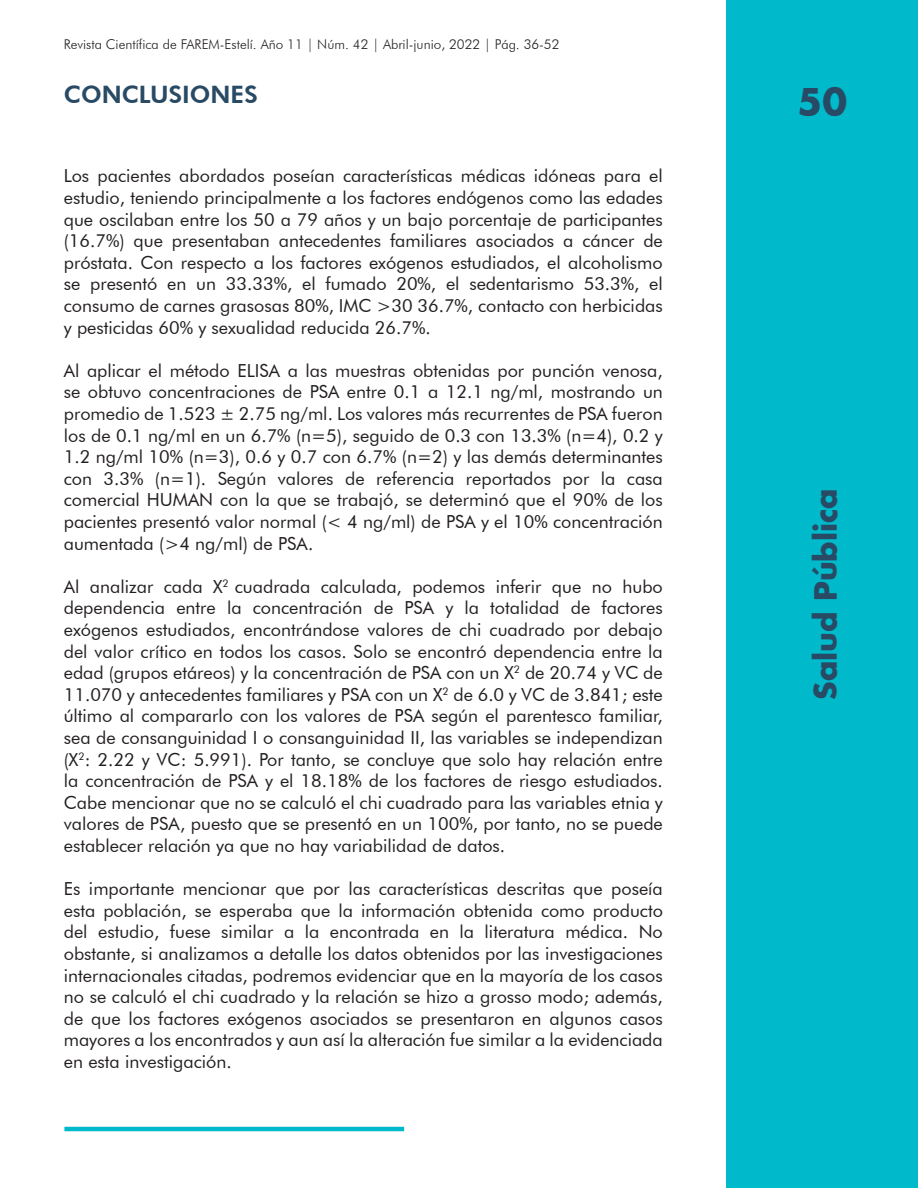
<style>
.page{position:relative;width:918px;height:1188px;background:#fff}
.page>*{position:absolute;margin:0;border:0;box-sizing:border-box;transform-origin:0 0}
.t1{font:700 36px "Futura";color:#284a65}
.t2{font:700 30px "Futura";color:#284a65}
.t3{font:800 24px "Futura BT";color:#284a65}
.t4{font:18px/21.6px "Futura BT";color:#231f20;text-align:justify}
.t5{font:300 13.5px "Futura BT";color:#231f20}
</style>
<div class="page">
<div style="left:727px;top:0;width:191px;height:1188px;background:#00b9ca"></div>
<hr style="left:64px;top:1127px;width:340px;height:4px;background:#00b9ca">
<p class="t5" style="left:64px;top:36px;width:497px">Revista Científica de FAREM-Estelí. Año 11 | Núm. 42 | Abril-junio, 2022 | Pág. 36-52</p>
<h3 class="t3" style="left:64px;top:80px;width:196px">CONCLUSIONES</h3>
<h1 class="t1" style="left:798px;top:77px;width:51px">50</h1>
<p class="t4" style="left:64px;top:165px;width:601px">Los pacientes abordados poseían características médicas idóneas para el estudio, teniendo principalmente a los factores endógenos como las edades que oscilaban entre los 50 a 79 años y un bajo porcentaje de participantes (16.7%) que presentaban antecedentes familiares asociados a cáncer de próstata. Con respecto a los factores exógenos estudiados, el alcoholismo se presentó en un 33.33%, el fumado 20%, el sedentarismo 53.3%, el consumo de carnes grasosas 80%, IMC &gt;30 36.7%, contacto con herbicidas y pesticidas 60% y sexualidad reducida 26.7%.</p>
<p class="t4" style="left:64px;top:360px;width:601px">Al aplicar el método ELISA a las muestras obtenidas por punción venosa, se obtuvo concentraciones de PSA entre 0.1 a 12.1 ng/ml, mostrando un promedio de 1.523 ± 2.75 ng/ml. Los valores más recurrentes de PSA fueron los de 0.1 ng/ml en un 6.7% (n=5), seguido de 0.3 con 13.3% (n=4), 0.2 y 1.2 ng/ml 10% (n=3), 0.6 y 0.7 con 6.7% (n=2) y las demás determinantes con 3.3% (n=1). Según valores de referencia reportados por la casa comercial HUMAN con la que se trabajó, se determinó que el 90% de los pacientes presentó valor normal (&lt; 4 ng/ml) de PSA y el 10% concentración aumentada (&gt;4 ng/ml) de PSA.</p>
<p class="t4" style="left:64px;top:576px;width:601px">Al analizar cada X<sup>2</sup> cuadrada calculada, podemos inferir que no hubo dependencia entre la concentración de PSA y la totalidad de factores exógenos estudiados, encontrándose valores de chi cuadrado por debajo del valor crítico en todos los casos. Solo se encontró dependencia entre la edad (grupos etáreos) y la concentración de PSA con un X<sup>2</sup> de 20.74 y VC de 11.070 y antecedentes familiares y PSA con un X<sup>2</sup> de 6.0 y VC de 3.841; este último al compararlo con los valores de PSA según el parentesco familiar, sea de consanguinidad I o consanguinidad II, las variables se independizan (X<sup>2</sup>: 2.22 y VC: 5.991). Por tanto, se concluye que solo hay relación entre la concentración de PSA y el 18.18% de los factores de riesgo estudiados.<br>Cabe mencionar que no se calculó el chi cuadrado para las variables etnia y valores de PSA, puesto que se presentó en un 100%, por tanto, no se puede establecer relación ya que no hay variabilidad de datos.</p>
<p class="t4" style="left:64px;top:878px;width:601px">Es importante mencionar que por las características descritas que poseía esta población, se esperaba que la información obtenida como producto del estudio, fuese similar a la encontrada en la literatura médica. No obstante, si analizamos a detalle los datos obtenidos por las investigaciones internacionales citadas, podremos evidenciar que en la mayoría de los casos no se calculó el chi cuadrado y la relación se hizo a grosso modo; además, de que los factores exógenos asociados se presentaron en algunos casos mayores a los encontrados y aun así la alteración fue similar a la evidenciada en esta investigación.</p>
<h2 class="t2" style="left:805px;top:700px;width:213px;rotate:-90deg">Salud Pública</h2>
</div>
